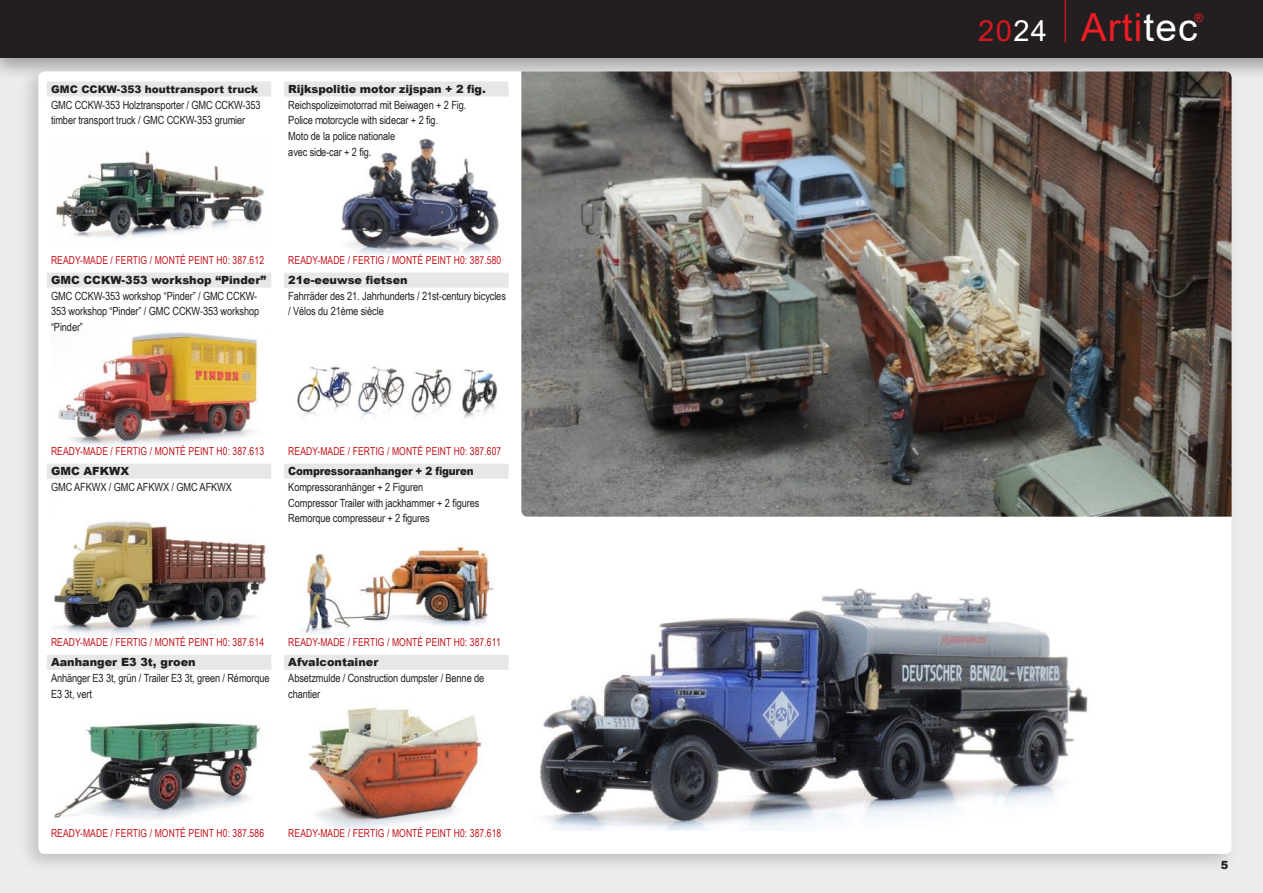
<style>
.page{position:relative;width:1263px;height:893px;background:#fff}
.page>*{position:absolute;margin:0;border:0;box-sizing:border-box;transform-origin:0 0}
.t1{font:38.7px "Arial";letter-spacing:.03em;color:#ee1d23}
.t2{font:29.1px "Arial";color:#d7171f}
.t3{font:12px "Arial";color:#ee1d23}
.t4{font:11.25px/15.6px "Arial Narrow";letter-spacing:-.01em;color:#231f20}
.t5{font:900 11.25px "Arial";color:#231f20}
.t6{font:900 11.25px "Arial";letter-spacing:-.02em;color:#231f20;scale:.92 1}
.t7{font:10.95px "Arial Narrow";letter-spacing:.01em;color:#c4121a;scale:.95 1}
.t8{font:900 10.5px "Arial";color:#231f20}
.s1{color:#fff}
</style>
<div class="page">
<div style="left:0;top:40px;width:1263px;height:853px;background:#ececee"></div>
<div style="left:0;top:0;width:1263px;height:80px;background:#231f20;opacity:.36"></div>
<div style="left:0;top:0;width:1263px;height:57px;background:#231f20"></div>
<hr style="left:1064px;top:0;width:2px;height:42px;background:#c4121a">
<div style="left:18px;top:63px;width:1221px;height:811px;background:#231f20;opacity:.21"></div>
<div style="left:38px;top:71px;width:1193px;height:783px;background:#fff;border-radius:6px"></div>
<div style="left:47px;top:81px;width:224px;height:15px;background:#e6e7e9"></div>
<div style="left:47px;top:273px;width:224px;height:15px;background:#e6e7e9"></div>
<div style="left:47px;top:464px;width:224px;height:15px;background:#e6e7e9"></div>
<div style="left:47px;top:655px;width:224px;height:15px;background:#e6e7e9"></div>
<img style="left:56px;top:151px;width:208px;height:88px">
<img style="left:59px;top:332px;width:199px;height:114px">
<img style="left:54px;top:521px;width:214px;height:115px">
<img style="left:54px;top:722px;width:207px;height:97px">
<div style="left:284px;top:81px;width:225px;height:15px;background:#e6e7e9"></div>
<div style="left:284px;top:273px;width:225px;height:15px;background:#e6e7e9"></div>
<div style="left:284px;top:464px;width:225px;height:15px;background:#e6e7e9"></div>
<div style="left:284px;top:655px;width:225px;height:15px;background:#e6e7e9"></div>
<img style="left:341px;top:138px;width:158px;height:117px">
<img style="left:297px;top:366px;width:201px;height:53px">
<img style="left:301px;top:543px;width:193px;height:91px">
<img style="left:308px;top:707px;width:174px;height:122px">
<img style="left:539px;top:588px;width:549px;height:243px">
<img style="left:521px;top:71px;width:710px;height:446px">
<p class="t8" style="left:51px;top:82px;width:209px">GMC CCKW-353 houttransport truck</p>
<p class="t4" style="left:51px;top:97px;width:211px">GMC CCKW-353 Holztransporter / GMC CCKW-353 timber transport truck / GMC CCKW-353 grumier</p>
<p class="t5" style="left:288px;top:81px;width:199px">Rijkspolitie motor zijspan + 2 fig.</p>
<p class="t4" style="left:288px;top:97px;width:180px">Reichspolizeimotorrad mit Beiwagen + 2 Fig.<br>Police motorcycle with sidecar + 2 fig.<br>Moto de la police nationale<br>avec side-car + 2 fig.</p>
<p class="t7" style="left:51px;top:252px;width:226px">READY-MADE / FERTIG / MONTÉ PEINT H0: 387.612</p>
<p class="t5" style="left:51px;top:272px;width:217px">GMC CCKW-353 workshop “Pinder”</p>
<p class="t4" style="left:51px;top:288px;width:210px">GMC CCKW-353 workshop “Pinder” / GMC CCKW-<br>353 workshop “Pinder” / GMC CCKW-353 workshop “Pinder”</p>
<p class="t7" style="left:288px;top:252px;width:226px">READY-MADE / FERTIG / MONTÉ PEINT H0: 387.580</p>
<p class="t5" style="left:288px;top:272px;width:121px">21e-eeuwse fietsen</p>
<p class="t4" style="left:288px;top:288px;width:219px">Fahrräder des 21. Jahrhunderts / 21st-century bicycles / Vélos du 21ème siècle</p>
<p class="t7" style="left:51px;top:443px;width:226px">READY-MADE / FERTIG / MONTÉ PEINT H0: 387.613</p>
<p class="t5" style="left:51px;top:463px;width:80px">GMC AFKWX</p>
<p class="t4" style="left:51px;top:479px;width:182px">GMC AFKWX / GMC AFKWX / GMC AFKWX</p>
<p class="t7" style="left:288px;top:443px;width:226px">READY-MADE / FERTIG / MONTÉ PEINT H0: 387.607</p>
<p class="t6" style="left:288px;top:463px;width:203px">Compressoraanhanger + 2 figuren</p>
<p class="t4" style="left:288px;top:479px;width:193px">Kompressoranhänger + 2 Figuren<br>Compressor Trailer with jackhammer + 2 figures<br>Remorque compresseur + 2 figures</p>
<p class="t7" style="left:51px;top:634px;width:226px">READY-MADE / FERTIG / MONTÉ PEINT H0: 387.614</p>
<p class="t5" style="left:51px;top:654px;width:146px">Aanhanger E3 3t, groen</p>
<p class="t4" style="left:51px;top:670px;width:220px">Anhänger E3 3t, grün / Trailer E3 3t, green / Rémorque<br>E3 3t, vert</p>
<p class="t7" style="left:288px;top:634px;width:225px">READY-MADE / FERTIG / MONTÉ PEINT H0: 387.611</p>
<p class="t5" style="left:288px;top:654px;width:92px">Afvalcontainer</p>
<p class="t4" style="left:288px;top:670px;width:197px">Absetzmulde / Construction dumpster / Benne de chantier</p>
<p class="t7" style="left:51px;top:825px;width:226px">READY-MADE / FERTIG / MONTÉ PEINT H0: 387.586</p>
<p class="t7" style="left:288px;top:825px;width:226px">READY-MADE / FERTIG / MONTÉ PEINT H0: 387.618</p>
<h2 class="t2" style="left:978px;top:11px;width:71px">20<span class="s1">24</span></h2>
<p class="t3" style="left:1194px;top:10px;width:10px">®</p>
<h1 class="t1" style="left:1081px;top:1px;width:118px">Arti<span class="s1">tec</span></h1>
<p class="t5" style="left:1221px;top:857px;width:9px">5</p>
</div>
